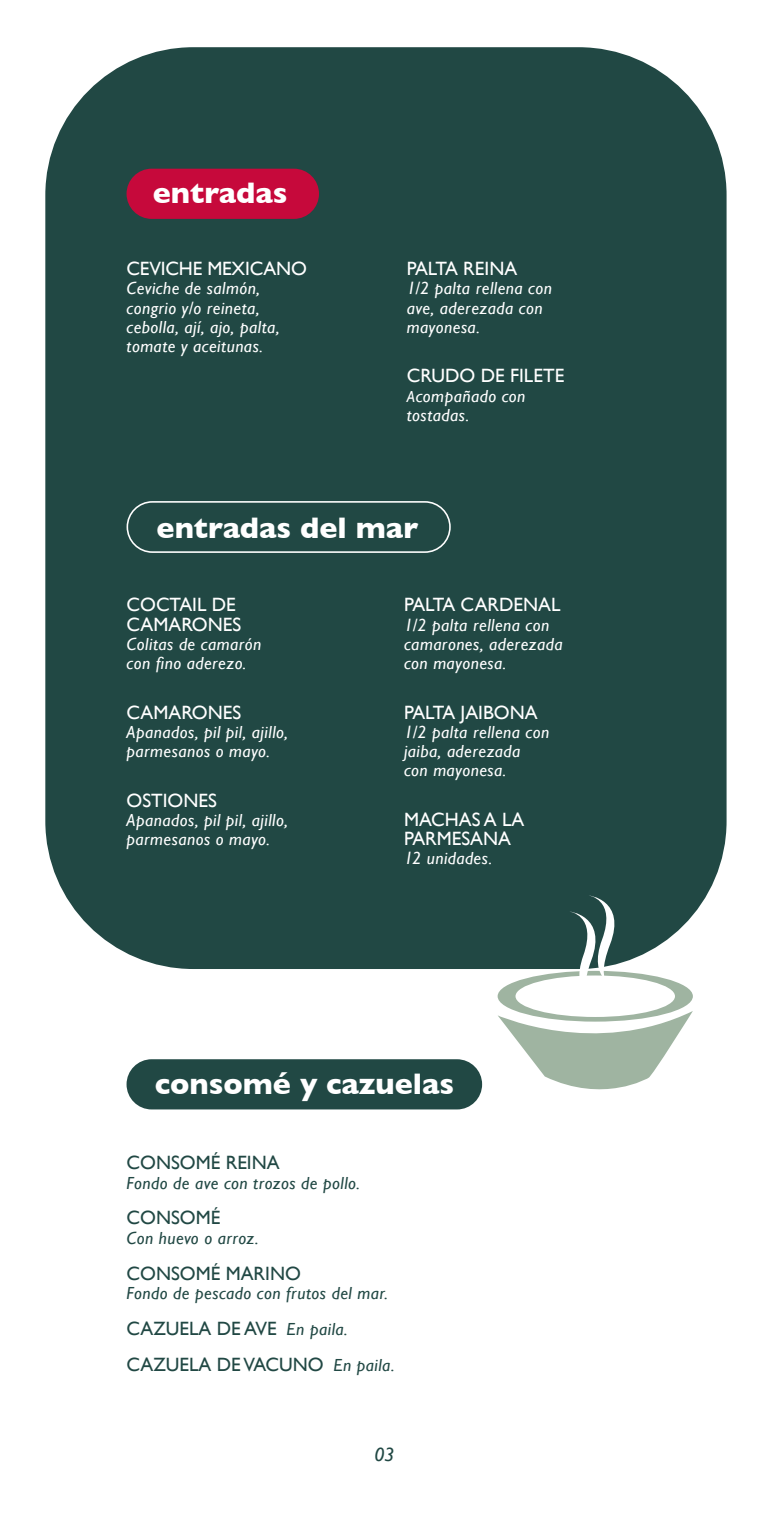
<style>
.page{position:relative;width:769px;height:1538px;background:#fff}
.page>*{position:absolute;margin:0;border:0;box-sizing:border-box;transform-origin:0 0}
.t1{font:700 30.28px "Gill Sans";color:#fff}
.t2{font:19.25px/19.2px "Gill Sans";color:#fff}
.t3{font:19.25px/35.9px "Gill Sans";color:#214844}
.t4{font:italic 19.25px "Gill Sans";color:#214844}
.t5{font:italic 17.5px/19.2px "Gill Sans";letter-spacing:.025em;color:#fff}
.t6{font:italic 17.5px "Gill Sans";letter-spacing:.025em;color:#214844}
.s1{font-size:15.92px}
.s2{font-style:italic;font-size:17.5px}
</style>
<div class="page">
<div style="left:45px;top:47px;width:681px;height:922px;background:#214844;border-radius:148px"></div>
<div style="left:127px;top:169px;width:192px;height:50px;background:#c6093b;border-radius:25px"></div>
<div style="left:127px;top:501px;width:324px;height:52px;border:2px solid #fff;border-radius:25px"></div>
<div style="left:127px;top:1059px;width:355px;height:50px;background:#214844;border-radius:25px"></div>
<svg style="left:498px;top:895px;width:195px;height:195px"></svg>
<h1 class="t1" style="left:153px;top:175px;width:136px">entradas</h1>
<p class="t2" style="left:127px;top:259px;width:182px">CEVICHE MEXICANO</p>
<p class="t5" style="left:127px;top:279px;width:154px">Ceviche de salmón, congrio y/o reineta, cebolla, ají, ajo, palta, tomate y aceitunas.</p>
<p class="t2" style="left:407px;top:259px;width:112px">PALTA REINA</p>
<p class="t5" style="left:407px;top:279px;width:147px">1/2 palta rellena con ave, aderezada con mayonesa.</p>
<p class="t2" style="left:407px;top:366px;width:159px">CRUDO DE FILETE</p>
<p class="t5" style="left:407px;top:386px;width:120px"><span class="s1">A</span>compañado con tostadas.</p>
<h1 class="t1" style="left:157px;top:510px;width:263px">entradas del mar</h1>
<p class="t2" style="left:127px;top:595px;width:116px">COCTAIL DE<br>CAMARONES</p>
<p class="t5" style="left:127px;top:634px;width:136px">Colitas de camarón con fino aderezo.</p>
<p class="t2" style="left:127px;top:702px;width:116px">CAMARONES</p>
<p class="t5" style="left:127px;top:722px;width:163px">Apanados, pil pil, ajillo, parmesanos o mayo.</p>
<p class="t2" style="left:127px;top:790px;width:92px">OSTIONES</p>
<p class="t5" style="left:127px;top:810px;width:163px">Apanados, pil pil, ajillo, parmesanos o mayo.</p>
<p class="t2" style="left:404px;top:595px;width:156px">PALTA CARDENAL</p>
<p class="t5" style="left:404px;top:615px;width:160px">1/2 palta rellena con camarones, aderezada con mayonesa.</p>
<p class="t2" style="left:404px;top:702px;width:135px">PALTA JAIBONA</p>
<p class="t5" style="left:404px;top:722px;width:147px">1/2 palta rellena con jaiba, aderezada<br>con mayonesa.</p>
<p class="t2" style="left:404px;top:809px;width:122px">MACHAS A LA<br>PARMESANA</p>
<p class="t5" style="left:404px;top:849px;width:90px">12 unidades.</p>
<h1 class="t1" style="left:155px;top:1066px;width:301px">consomé y cazuelas</h1>
<p class="t3" style="left:127px;top:1144px;width:15px">CONSOM</p>
<p class="t3" style="left:211px;top:1144px;width:27px">É REINA</p>
<p class="t6" style="left:127px;top:1172px;width:235px">Fondo de ave con trozos de pollo.</p>
<p class="t3" style="left:127px;top:1200px;width:15px">CONSOM</p>
<p class="t3" style="left:211px;top:1200px;width:11px">É</p>
<p class="t6" style="left:127px;top:1228px;width:134px">Con huevo o arroz.</p>
<p class="t3" style="left:127px;top:1255px;width:15px">CONSOM</p>
<p class="t3" style="left:211px;top:1255px;width:92px">É MARINO</p>
<p class="t6" style="left:127px;top:1283px;width:263px">Fondo de pescado con frutos del mar.</p>
<p class="t3" style="left:127px;top:1310px;width:269px">CAZUELA DE AVE <span class="s2">En paila.<br></span>CAZUELA DE VACUNO <span class="s2">En paila.</span></p>
<p class="t4" style="left:374px;top:1443px;width:22px">03</p>
</div>
